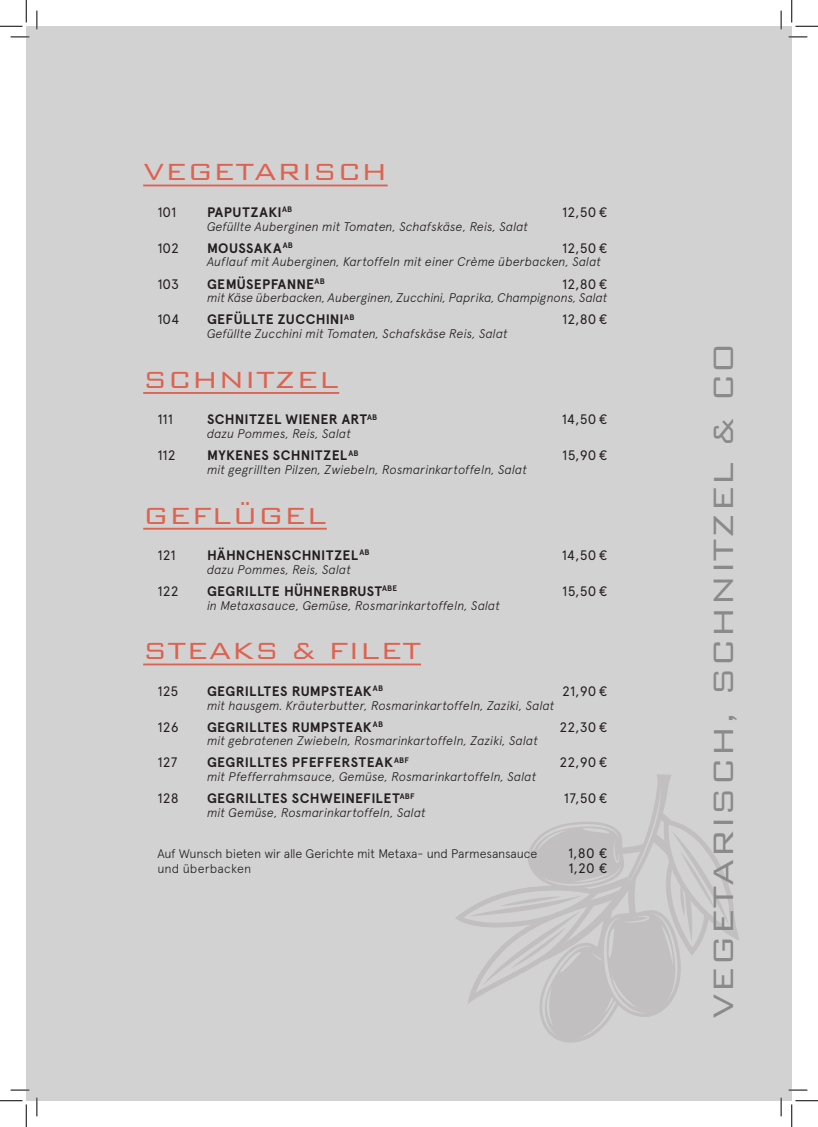
<style>
.page{position:relative;width:818px;height:1127px;background:#fff}
.page>*{position:absolute;margin:0;border:0;box-sizing:border-box;transform-origin:0 0}
.t1{font:300 37.5px "Bank Gothic BT";letter-spacing:.01em;color:#8b8a8a}
.t2{font:300 31.25px "Bank Gothic BT";letter-spacing:.01em;color:#dd6351}
.t3{font:700 13.75px "Apercu";letter-spacing:.02em;color:#231f20}
.t4{font:13.75px "Apercu";letter-spacing:.015em;color:#231f20}
.t5{font:italic 300 12.5px "Apercu";color:#231f20}
.t6{font:300 12.5px "Apercu";letter-spacing:-.01em;color:#231f20}
.t7{font:300 12.5px "Apercu";letter-spacing:.01em;color:#231f20}
</style>
<div class="page">
<div style="left:26px;top:26px;width:766px;height:1074px;background:#d3d2d2"></div>
<svg style="left:456px;top:774px;width:283px;height:269px"></svg>
<svg style="left:671px;top:830px;width:58px;height:95px"></svg>
<svg style="left:468px;top:895px;width:114px;height:90px"></svg>
<hr style="left:143px;top:184px;width:245px;height:2px;background:#dd6351">
<hr style="left:143px;top:392px;width:196px;height:2px;background:#dd6351">
<hr style="left:143px;top:527px;width:184px;height:2px;background:#dd6351">
<hr style="left:143px;top:663px;width:278px;height:2px;background:#dd6351">
<svg style="left:11px;top:36px;width:18px;height:2px"></svg>
<svg style="left:788px;top:36px;width:19px;height:2px"></svg>
<svg style="left:11px;top:1089px;width:18px;height:1px"></svg>
<svg style="left:788px;top:1089px;width:19px;height:1px"></svg>
<svg style="left:36px;top:11px;width:2px;height:18px"></svg>
<svg style="left:36px;top:1097px;width:2px;height:18px"></svg>
<svg style="left:780px;top:11px;width:2px;height:18px"></svg>
<svg style="left:780px;top:1097px;width:2px;height:18px"></svg>
<svg style="left:0;top:0;width:27px;height:27px"></svg>
<svg style="left:0;top:1100px;width:27px;height:26px"></svg>
<svg style="left:791px;top:0;width:27px;height:27px"></svg>
<svg style="left:791px;top:1100px;width:27px;height:26px"></svg>
<h2 class="t2" style="left:143px;top:160px;width:246px">VEGETARISCH</h2>
<p class="t4" style="left:157px;top:204px;width:20px">101</p>
<p class="t3" style="left:207px;top:204px;width:87px">PAPUTZAKI<sup>AB</sup></p>
<p class="t4" style="left:562px;top:204px;width:47px">12,50 €</p>
<p class="t5" style="left:207px;top:219px;width:323px">Gefüllte Auberginen mit Tomaten, Schafskäse, Reis, Salat</p>
<p class="t4" style="left:157px;top:240px;width:23px">102</p>
<p class="t3" style="left:207px;top:240px;width:87px">MOUSSAKA<sup>AB</sup></p>
<p class="t4" style="left:562px;top:240px;width:47px">12,50 €</p>
<p class="t5" style="left:207px;top:255px;width:396px">Auflauf mit Auberginen, Kartoffeln mit einer Crème überbacken, Salat</p>
<p class="t4" style="left:157px;top:276px;width:23px">103</p>
<p class="t3" style="left:207px;top:276px;width:119px">GEMÜSEPFANNE<sup>AB</sup></p>
<p class="t4" style="left:562px;top:276px;width:47px">12,80 €</p>
<p class="t5" style="left:207px;top:291px;width:402px">mit Käse überbacken, Auberginen, Zucchini, Paprika, Champignons, Salat</p>
<p class="t4" style="left:157px;top:312px;width:23px">104</p>
<p class="t3" style="left:207px;top:311px;width:149px">GEFÜLLTE ZUCCHINI<sup>AB</sup></p>
<p class="t4" style="left:562px;top:312px;width:47px">12,80 €</p>
<p class="t5" style="left:207px;top:327px;width:302px">Gefüllte Zucchini mit Tomaten, Schafskäse Reis, Salat</p>
<h2 class="t2" style="left:143px;top:367px;width:198px">SCHNITZEL</h2>
<p class="t4" style="left:157px;top:411px;width:17px">111</p>
<p class="t3" style="left:207px;top:411px;width:172px">SCHNITZEL WIENER ART<sup>AB</sup></p>
<p class="t4" style="left:562px;top:411px;width:47px">14,50 €</p>
<p class="t5" style="left:207px;top:426px;width:145px">dazu Pommes, Reis, Salat</p>
<p class="t4" style="left:157px;top:447px;width:20px">112</p>
<p class="t3" style="left:207px;top:447px;width:153px">MYKENES SCHNITZEL<sup>AB</sup></p>
<p class="t4" style="left:562px;top:447px;width:47px">15,90 €</p>
<p class="t5" style="left:207px;top:462px;width:321px">mit gegrillten Pilzen, Zwiebeln, Rosmarinkartoffeln, Salat</p>
<h2 class="t2" style="left:143px;top:503px;width:185px">GEFLÜGEL</h2>
<p class="t4" style="left:157px;top:547px;width:20px">121</p>
<p class="t3" style="left:207px;top:547px;width:164px">HÄHNCHENSCHNITZEL<sup>AB</sup></p>
<p class="t4" style="left:562px;top:547px;width:47px">14,50 €</p>
<p class="t5" style="left:207px;top:562px;width:145px">dazu Pommes, Reis, Salat</p>
<p class="t4" style="left:157px;top:583px;width:23px">122</p>
<p class="t3" style="left:207px;top:583px;width:191px">GEGRILLTE HÜHNERBRUST<sup>ABE</sup></p>
<p class="t4" style="left:562px;top:583px;width:47px">15,50 €</p>
<p class="t5" style="left:207px;top:598px;width:294px">in Metaxasauce, Gemüse, Rosmarinkartoffeln, Salat</p>
<h2 class="t2" style="left:143px;top:639px;width:279px">STEAKS &amp; FILET</h2>
<p class="t4" style="left:157px;top:683px;width:23px">125</p>
<p class="t3" style="left:207px;top:683px;width:177px">GEGRILLTES RUMPSTEAK<sup>AB</sup></p>
<p class="t4" style="left:562px;top:683px;width:47px">21,90 €</p>
<p class="t5" style="left:207px;top:698px;width:349px">mit hausgem. Kräuterbutter, Rosmarinkartoffeln, Zaziki, Salat</p>
<p class="t4" style="left:157px;top:719px;width:23px">126</p>
<p class="t3" style="left:207px;top:718px;width:177px">GEGRILLTES RUMPSTEAK<sup>AB</sup></p>
<p class="t4" style="left:559px;top:719px;width:49px">22,30 €</p>
<p class="t5" style="left:207px;top:734px;width:332px">mit gebratenen Zwiebeln, Rosmarinkartoffeln, Zaziki, Salat</p>
<p class="t4" style="left:157px;top:754px;width:21px">127</p>
<p class="t3" style="left:207px;top:754px;width:203px">GEGRILLTES PFEFFERSTEAK<sup>ABF</sup></p>
<p class="t4" style="left:559px;top:754px;width:49px">22,90 €</p>
<p class="t5" style="left:207px;top:769px;width:331px">mit Pfefferrahmsauce, Gemüse, Rosmarinkartoffeln, Salat</p>
<p class="t4" style="left:157px;top:790px;width:23px">128</p>
<p class="t3" style="left:207px;top:790px;width:209px">GEGRILLTES SCHWEINEFILET<sup>ABF</sup></p>
<p class="t4" style="left:564px;top:790px;width:45px">17,50 €</p>
<p class="t5" style="left:207px;top:805px;width:220px">mit Gemüse, Rosmarinkartoffeln, Salat</p>
<p class="t6" style="left:157px;top:848px;width:381px">Auf Wunsch bieten wir alle Gerichte mit Metaxa- und Parmesansauce</p>
<p class="t4" style="left:568px;top:845px;width:41px">1,80 €</p>
<p class="t7" style="left:157px;top:863px;width:95px">und überbacken</p>
<p class="t4" style="left:568px;top:860px;width:41px">1,20 €</p>
<h1 class="t1" style="left:709px;top:1018px;width:678px;rotate:-90deg">VEGETARISCH, SCHNITZEL &amp; CO</h1>
</div>
